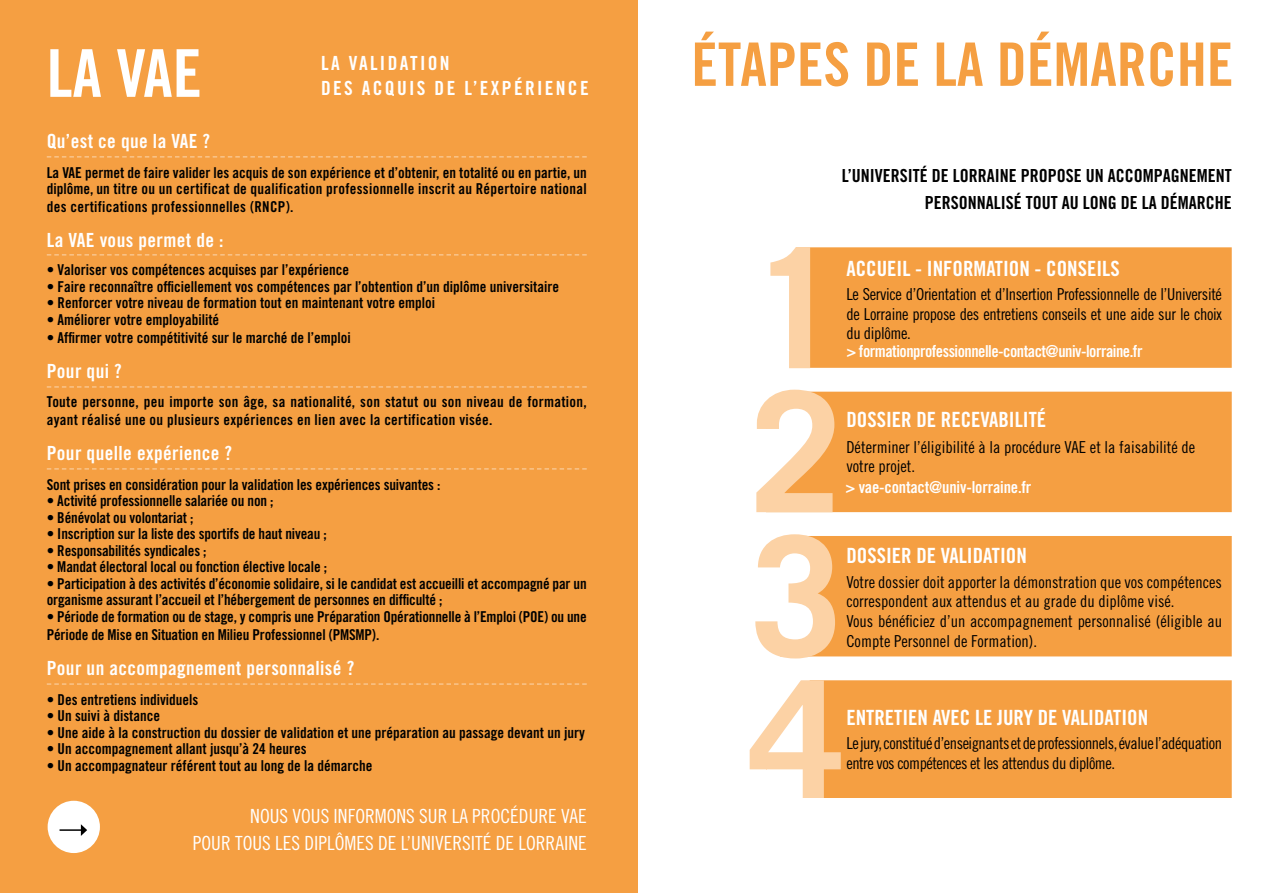
<style>
.page{position:relative;width:1276px;height:893px;background:#fff}
.page>*{position:absolute;margin:0;border:0;box-sizing:border-box;transform-origin:0 0}
.t1{font:700 167.4px/144.3px "Trade Gothic LT Std";color:#fcd2a5;text-align:justify}
.t2{font:66px "Trade Gothic LT Std Bd Cn 20";color:#fff}
.t3{font:60px "Trade Gothic LT Std Bd Cn 20";color:#f59f42}
.t4{font:21px "Trade Gothic LT Std Bd Cn 20";color:#fff}
.t5{font:19.5px "Trade Gothic LT Std Bd Cn 20";letter-spacing:.02em;color:#fff}
.t6{font:19.5px/27px "Trade Gothic LT Std Cn 18";color:#fff;text-align:right}
.t7{font:19.5px/25.5px "Trade Gothic LT Std Bd Cn 20";letter-spacing:.12em;color:#fff}
.t8{font:18px/27px "Trade Gothic LT Std Bd Cn 20";color:#000;text-align:right}
.t9{font:16.5px/19.8px "Trade Gothic LT Std Cn 18";color:#000}
.t10{font:16.5px/19.8px "Trade Gothic LT Std Cn 18";letter-spacing:-.03em;color:#000}
.t11{font:16.5px "Trade Gothic LT Std Bd Cn 20";letter-spacing:-.03em;color:#fff}
.t12{font:16.5px "Trade Gothic LT Std Bd Cn 20";letter-spacing:-.01em;color:#fff}
.t13{font:15px/16.5px "Trade Gothic LT Std Bd Cn 20";color:#000}
.t14{font:15px/18px "Trade Gothic LT Std Bd Cn 20";letter-spacing:.02em;color:#000}
</style>
<div class="page">
<div style="left:0;top:0;width:638px;height:893px;background:#f59f42"></div>
<div style="left:48px;top:801px;width:52px;height:52px;background:#fff;border-radius:50%"></div>
<svg style="left:47px;top:156px;width:540px;height:2px"></svg>
<svg style="left:47px;top:254px;width:540px;height:2px"></svg>
<svg style="left:47px;top:386px;width:540px;height:2px"></svg>
<svg style="left:47px;top:468px;width:540px;height:2px"></svg>
<svg style="left:47px;top:683px;width:540px;height:2px"></svg>
<div style="left:780px;top:248px;width:451px;height:120px;background:#f59f42"></div>
<div style="left:766px;top:392px;width:465px;height:120px;background:#f59f42"></div>
<svg style="left:766px;top:536px;width:465px;height:120px;background:#f5a651"></svg>
<svg style="left:766px;top:754px;width:22px;height:15px"></svg>
<svg style="left:769px;top:731px;width:8px;height:10px"></svg>
<svg style="left:793px;top:698px;width:5px;height:10px"></svg>
<div style="left:800px;top:680px;width:431px;height:117px;background:#f59f42"></div>
<hr style="left:60px;top:829px;width:22px;height:2px;background:#000">
<svg style="left:81px;top:824px;width:6px;height:12px"></svg>
<h2 class="t2" style="left:47px;top:33px;width:157px">LA VAE</h2>
<h3 class="t7" style="left:321px;top:50px;width:269px">LA VALIDATION<br>DES ACQUIS DE L’EXPÉRIENCE</h3>
<h3 class="t5" style="left:47px;top:129px;width:165px">Qu’est ce que la VAE ?</h3>
<p class="t13" style="left:47px;top:164px;width:541px">La VAE permet de faire valider les acquis de son expérience et d’obtenir, en totalité ou en partie, un diplôme, un titre ou un certificat de qualification professionnelle inscrit au Répertoire national</p>
<p class="t14" style="left:47px;top:198px;width:248px">des certifications professionnelles (RNCP).</p>
<h3 class="t5" style="left:47px;top:228px;width:178px">La VAE vous permet de :</h3>
<p class="t13" style="left:47px;top:262px;width:304px">• Valoriser vos compétences acquises par l’expérience</p>
<p class="t13" style="left:47px;top:278px;width:514px">• Faire reconnaître officiellement vos compétences par l’obtention d’un diplôme universitaire</p>
<p class="t13" style="left:47px;top:295px;width:390px">• Renforcer votre niveau de formation tout en maintenant votre emploi</p>
<p class="t13" style="left:47px;top:311px;width:174px">• Améliorer votre employabilité</p>
<p class="t13" style="left:47px;top:329px;width:305px">• Affirmer votre compétitivité sur le marché de l’emploi</p>
<h3 class="t5" style="left:47px;top:359px;width:76px">Pour qui ?</h3>
<p class="t14" style="left:47px;top:392px;width:541px">Toute personne, peu importe son âge, sa nationalité, son statut ou son niveau de formation, ayant réalisé une ou plusieurs expériences en lien avec la certification visée.</p>
<h3 class="t5" style="left:47px;top:441px;width:187px">Pour quelle expérience ?</h3>
<p class="t13" style="left:47px;top:476px;width:395px">Sont prises en considération pour la validation les expériences suivantes :</p>
<p class="t13" style="left:47px;top:493px;width:228px">• Activité professionnelle salariée ou non ;</p>
<p class="t13" style="left:47px;top:509px;width:148px">• Bénévolat ou volontariat ;</p>
<p class="t13" style="left:47px;top:526px;width:281px">• Inscription sur la liste des sportifs de haut niveau ;</p>
<p class="t13" style="left:47px;top:542px;width:161px">• Responsabilités syndicales ;</p>
<p class="t13" style="left:47px;top:559px;width:282px">• Mandat électoral local ou fonction élective locale ;</p>
<p class="t13" style="left:47px;top:575px;width:541px">• Participation à des activités d’économie solidaire, si le candidat est accueilli et accompagné par un organisme assurant l’accueil et l’hébergement de personnes en difficulté ;</p>
<p class="t13" style="left:47px;top:607px;width:541px;line-height:18px">• Période de formation ou de stage, y compris une Préparation Opérationnelle à l’Emploi (POE) ou une<br>Période de Mise en Situation en Milieu Professionnel (PMSMP).</p>
<h3 class="t5" style="left:47px;top:656px;width:309px">Pour un accompagnement personnalisé ?</h3>
<p class="t13" style="left:47px;top:691px;width:153px">• Des entretiens individuels</p>
<p class="t13" style="left:47px;top:707px;width:115px">• Un suivi à distance</p>
<p class="t13" style="left:47px;top:724px;width:539px">• Une aide à la construction du dossier de validation et une préparation au passage devant un jury</p>
<p class="t13" style="left:47px;top:740px;width:261px">• Un accompagnement allant jusqu’à 24 heures</p>
<p class="t13" style="left:47px;top:757px;width:327px">• Un accompagnateur référent tout au long de la démarche</p>
<h3 class="t6" style="left:193px;top:802px;width:395px">NOUS VOUS INFORMONS SUR LA PROCÉDURE VAE<br>POUR TOUS LES DIPLÔMES DE L’UNIVERSITÉ DE LORRAINE</h3>
<h3 class="t3" style="left:691px;top:28px;width:543px">ÉTAPES DE LA DÉMARCHE</h3>
<p class="t8" style="left:841px;top:162px;width:391px">L’UNIVERSITÉ DE LORRAINE PROPOSE UN ACCOMPAGNEMENT<br>PERSONNALISÉ TOUT AU LONG DE LA DÉMARCHE</p>
<h1 class="t1" style="left:749px;top:234px;width:95px">1<br>2<br>3<br>4</h1>
<h3 class="t4" style="left:846px;top:255px;width:275px">ACCUEIL - INFORMATION - CONSEILS</h3>
<p class="t9" style="left:846px;top:284px;width:377px;text-align:justify">Le Service d’Orientation et d’Insertion Professionnelle de l’Université de Lorraine propose des entretiens conseils et une aide sur le choix du diplôme.</p>
<p class="t11" style="left:846px;top:341px;width:298px">&gt; formationprofessionnelle-contact@univ-lorraine.fr</p>
<h3 class="t4" style="left:846px;top:407px;width:201px">DOSSIER DE RECEVABILITÉ</h3>
<p class="t9" style="left:846px;top:437px;width:350px">Déterminer l’éligibilité à la procédure VAE et la faisabilité de votre projet.</p>
<p class="t12" style="left:845px;top:477px;width:187px">&gt; vae-contact@univ-lorraine.fr</p>
<h3 class="t4" style="left:846px;top:543px;width:182px">DOSSIER DE VALIDATION</h3>
<p class="t9" style="left:846px;top:572px;width:377px">Votre dossier doit apporter la démonstration que vos compétences correspondent aux attendus et au grade du diplôme visé.<br>Vous bénéficiez d’un accompagnement personnalisé (éligible au Compte Personnel de Formation).</p>
<h3 class="t4" style="left:846px;top:704px;width:303px">ENTRETIEN AVEC LE JURY DE VALIDATION</h3>
<p class="t10" style="left:846px;top:733px;width:377px">Le jury, constitué d’enseignants et de professionnels, évalue l’adéquation entre vos compétences et les attendus du diplôme.</p>
</div>
